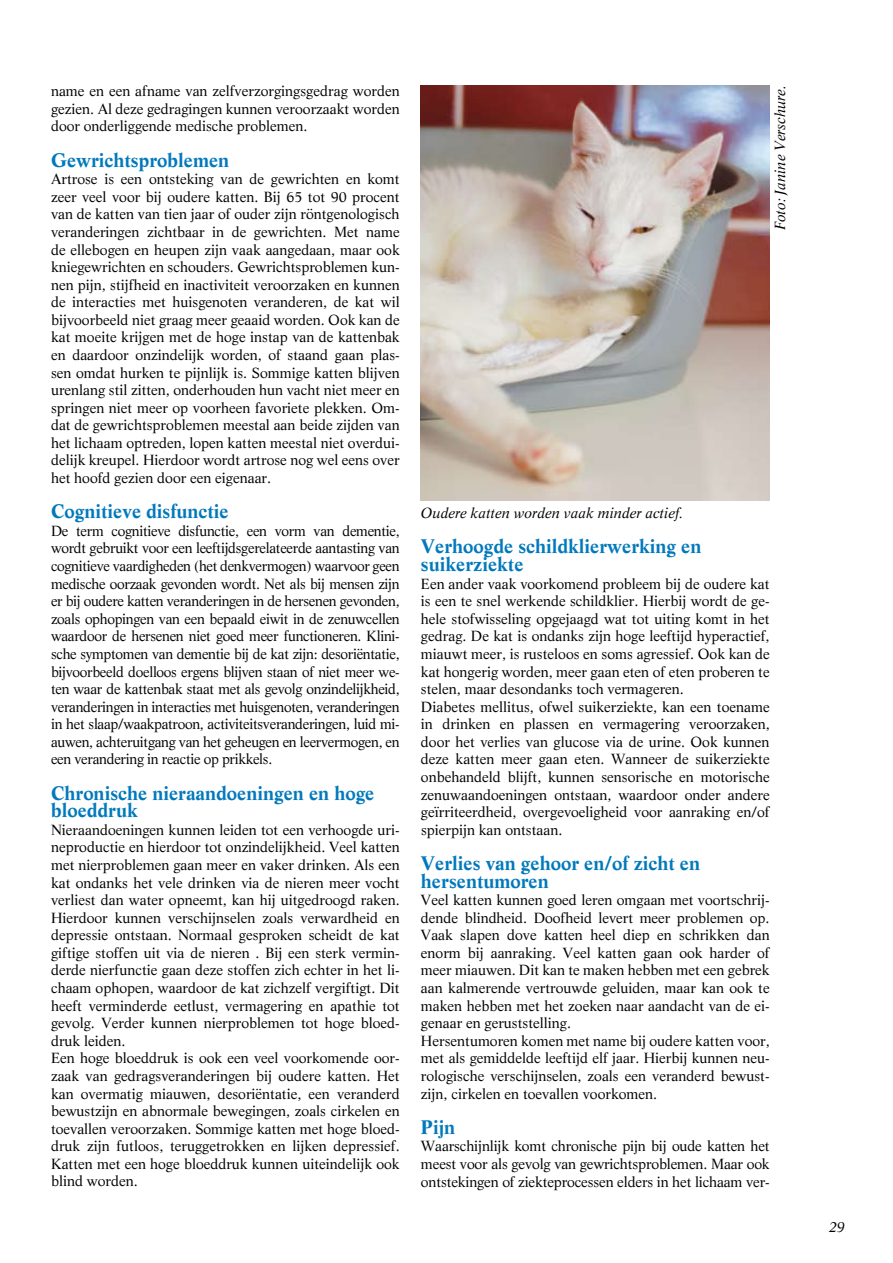
<style>
.page{position:relative;width:893px;height:1263px;background:#fff}
.page>*{position:absolute;margin:0;border:0;box-sizing:border-box;transform-origin:0 0}
.t1{font:700 19.2px/17.5px "Life";color:#0079bc}
.t2{font:14.4px/17.5px "Life";color:#000;text-align:justify}
.t3{font:italic 14.4px "Life";color:#000}
</style>
<div class="page">
<img style="left:421px;top:85px;width:349px;height:416px">
<p class="t2" style="left:51px;top:82px;width:350px">name en een afname van zelfverzorgingsgedrag worden gezien. Al deze gedragingen kunnen veroorzaakt worden door onderliggende medische problemen.</p>
<h1 class="t1" style="left:51px;top:151px;width:180px">Gewrichtsproblemen</h1>
<p class="t2" style="left:51px;top:170px;width:350px">Artrose is een ontsteking van de gewrichten en komt zeer veel voor bij oudere katten. Bij 65 tot 90 procent van de katten van tien jaar of ouder zijn röntgenologisch veranderingen zichtbaar in de gewrichten. Met name de ellebogen en heupen zijn vaak aangedaan, maar ook kniegewrichten en schouders. Gewrichtsproblemen kun&shy;nen pijn, stijfheid en inactiviteit veroorzaken en kunnen de interacties met huisgenoten veranderen, de kat wil bijvoorbeeld niet graag meer geaaid worden. Ook kan de kat moeite krijgen met de hoge instap van de kattenbak en daardoor onzindelijk worden, of staand gaan plas&shy;sen omdat hurken te pijnlijk is. Sommige katten blijven urenlang stil zitten, onderhouden hun vacht niet meer en springen niet meer op voorheen favoriete plekken. Om&shy;dat de gewrichtsproblemen meestal aan beide zijden van het lichaam optreden, lopen katten meestal niet overdui&shy;delijk kreupel. Hierdoor wordt artrose nog wel eens over het hoofd gezien door een eigenaar.</p>
<h1 class="t1" style="left:51px;top:502px;width:179px">Cognitieve disfunctie</h1>
<p class="t2" style="left:51px;top:522px;width:350px">De term cognitieve disfunctie, een vorm van dementie, wordt gebruikt voor een leeftijdsgerelateerde aantasting van cognitieve vaardigheden (het denkvermogen) waarvoor geen medische oorzaak gevonden wordt. Net als bij mensen zijn er bij oudere katten veranderingen in de hersenen gevonden, zoals ophopingen van een bepaald eiwit in de zenuwcellen waardoor de hersenen niet goed meer functioneren. Klini&shy;sche symptomen van dementie bij de kat zijn: desoriëntatie, bijvoorbeeld doelloos ergens blijven staan of niet meer we&shy;ten waar de kattenbak staat met als gevolg onzindelijkheid, veranderingen in interacties met huisgenoten, veranderingen in het slaap/waakpatroon, activiteitsveranderingen, luid mi&shy;auwen, achteruitgang van het geheugen en leervermogen, en een verandering in reactie op prikkels.</p>
<h1 class="t1" style="left:51px;top:784px;width:325px">Chronische nieraandoeningen en hoge bloeddruk</h1>
<p class="t2" style="left:51px;top:821px;width:350px;text-align:left">Nieraandoeningen kunnen leiden tot een verhoogde uri&shy;neproductie en hierdoor tot onzindelijkheid. Veel katten met nierproblemen gaan meer en vaker drinken. Als een kat ondanks het vele drinken via de nieren meer vocht verliest dan water opneemt, kan hij uitgedroogd raken.<br>Hierdoor kunnen verschijnselen zoals verwardheid en depressie ontstaan. Normaal gesproken scheidt de kat giftige stoffen uit via de nieren . Bij een sterk vermin&shy;derde nierfunctie gaan deze stoffen zich echter in het li&shy;chaam ophopen, waardoor de kat zichzelf vergiftigt. Dit heeft verminderde eetlust, vermagering en apathie tot gevolg. Verder kunnen nierproblemen tot hoge bloed&shy;druk leiden.<br>Een hoge bloeddruk is ook een veel voorkomende oor&shy;zaak van gedragsveranderingen bij oudere katten. Het kan overmatig miauwen, desoriëntatie, een veranderd bewustzijn en abnormale bewegingen, zoals cirkelen en toevallen veroorzaken. Sommige katten met hoge bloed&shy;druk zijn futloos, teruggetrokken en lijken depressief.<br>Katten met een hoge bloeddruk kunnen uiteindelijk ook blind worden.</p>
<p class="t3" style="left:771px;top:230px;width:147px;rotate:-90deg">Foto: Janine Verschure.</p>
<p class="t3" style="left:421px;top:504px;width:264px">Oudere katten worden vaak minder actief.</p>
<h1 class="t1" style="left:421px;top:538px;width:282px">Verhoogde schildklierwerking en suikerziekte</h1>
<p class="t2" style="left:421px;top:574px;width:350px;text-align:left">Een ander vaak voorkomend probleem bij de oudere kat is een te snel werkende schildklier. Hierbij wordt de ge&shy;hele stofwisseling opgejaagd wat tot uiting komt in het gedrag. De kat is ondanks zijn hoge leeftijd hyperactief, miauwt meer, is rusteloos en soms agressief. Ook kan de kat hongerig worden, meer gaan eten of eten proberen te stelen, maar desondanks toch vermageren.<br>Diabetes mellitus, ofwel suikerziekte, kan een toename in drinken en plassen en vermagering veroorzaken, door het verlies van glucose via de urine. Ook kunnen deze katten meer gaan eten. Wanneer de suikerziekte onbehandeld blijft, kunnen sensorische en motorische zenuwaandoeningen ontstaan, waardoor onder andere geïrriteerdheid, overgevoeligheid voor aanraking en/of spierpijn kan ontstaan.</p>
<h1 class="t1" style="left:421px;top:854px;width:281px">Verlies van gehoor en/of zicht en hersentumoren</h1>
<p class="t2" style="left:421px;top:891px;width:350px;text-align:left">Veel katten kunnen goed leren omgaan met voortschrij&shy;dende blindheid. Doofheid levert meer problemen op.<br>Vaak slapen dove katten heel diep en schrikken dan enorm bij aanraking. Veel katten gaan ook harder of meer miauwen. Dit kan te maken hebben met een gebrek aan kalmerende vertrouwde geluiden, maar kan ook te maken hebben met het zoeken naar aandacht van de ei&shy;genaar en geruststelling.<br>Hersentumoren komen met name bij oudere katten voor, met als gemiddelde leeftijd elf jaar. Hierbij kunnen neu&shy;rologische verschijnselen, zoals een veranderd bewust&shy;zijn, cirkelen en toevallen voorkomen.</p>
<h1 class="t1" style="left:421px;top:1118px;width:36px">Pijn</h1>
<p class="t2" style="left:421px;top:1137px;width:350px">Waarschijnlijk komt chronische pijn bij oude katten het meest voor als gevolg van gewrichtsproblemen. Maar ook ontstekingen of ziekteprocessen elders in het lichaam ver-</p>
<p class="t3" style="left:829px;top:1218px;width:17px">29</p>
</div>
